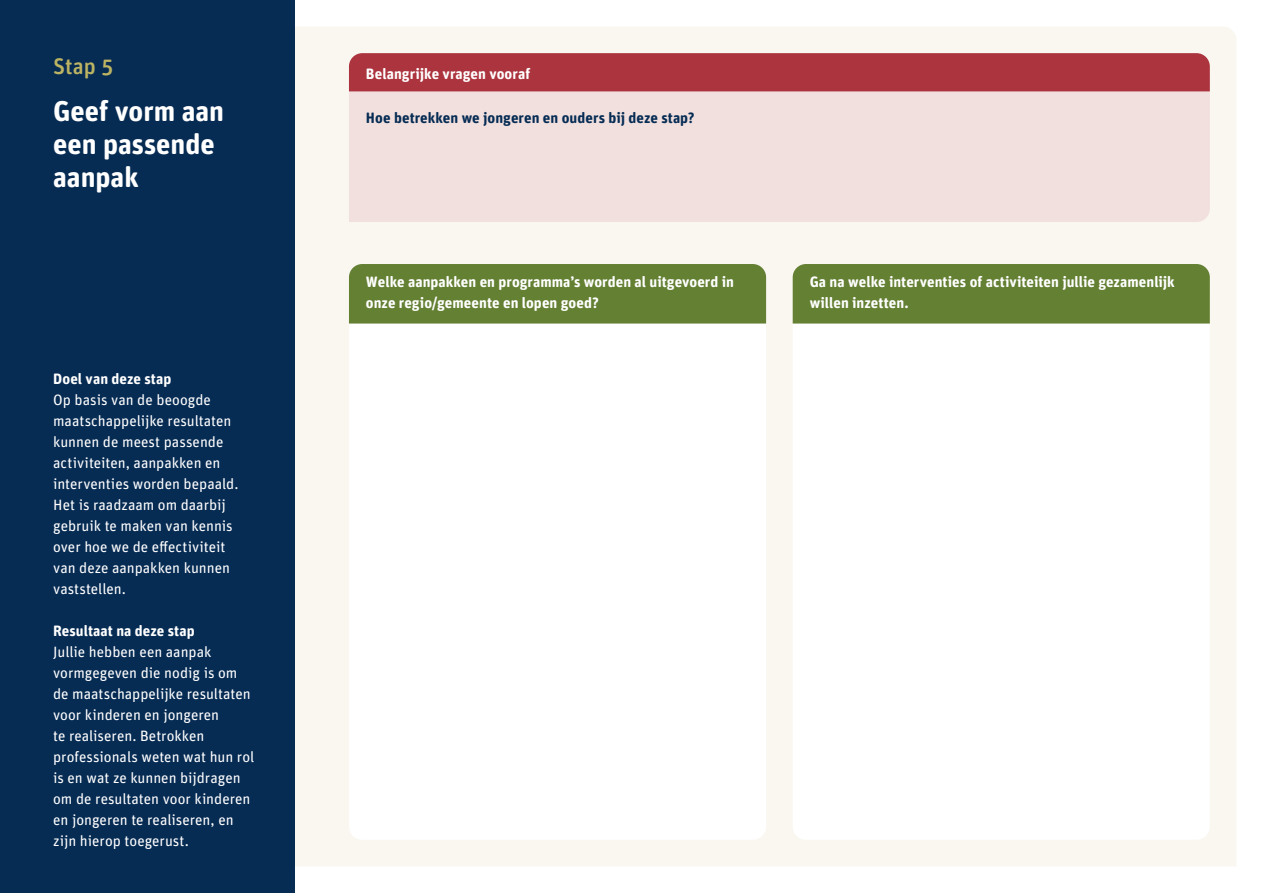
<style>
.page{position:relative;width:1263px;height:893px;background:#fff}
.page>*{position:absolute;margin:0;border:0;box-sizing:border-box;transform-origin:0 0}
.titels{font:700 28.5px/33px "Unit Rounded Pro";color:#fff}
.titels-2{font:500 22.5px "Unit Rounded Pro";color:#bcb462}
.platte_tekst{font:15px/21px "Unit Rounded Pro";color:#fff}
.platte_tekst-2{font:700 15px/21px "Unit Rounded Pro";letter-spacing:.005em;color:#fff}
.platte_tekst-3{font:700 15px "Unit Rounded Pro";letter-spacing:.005em;color:#072c54}
.s1{font-weight:700}
</style>
<div class="page">
<div style="left:295px;top:27px;width:941px;height:839px;background:#f9f7f0"></div>
<div style="left:0;top:0;width:295px;height:893px;background:#072c54"></div>
<div style="left:349px;top:281px;width:417px;height:559px;background:#fff;border-radius:13px"></div>
<div style="left:793px;top:281px;width:417px;height:559px;background:#fff;border-radius:13px"></div>
<div style="left:349px;top:264px;width:417px;height:60px;background:#648033"></div>
<div style="left:793px;top:264px;width:417px;height:60px;background:#648033"></div>
<div style="left:349px;top:91px;width:861px;height:131px;background:#f1e0de"></div>
<div style="left:349px;top:53px;width:861px;height:38px;background:#ab343e"></div>
<p class="titels-2" style="left:53px;top:51px;width:62px">Stap 5</p>
<p class="titels" style="left:53px;top:93px;width:173px">Geef vorm aan een passende aanpak</p>
<p class="platte_tekst" style="left:53px;top:367px;width:187px"><span class="s1">Doel van deze stap<br></span>Op basis van de beoogde maatschappelijke resultaten kunnen de meest passende activiteiten, aanpakken en interventies worden bepaald.<br>Het is raadzaam om daarbij gebruik te maken van kennis over hoe we de effectiviteit van deze aanpakken kunnen vaststellen.</p>
<p class="platte_tekst" style="left:53px;top:619px;width:203px"><span class="s1">Resultaat na deze stap<br></span>Jullie hebben een aanpak vormgegeven die nodig is om de maatschappelijke resultaten voor kinderen en jongeren<br>te realiseren. Betrokken professionals weten wat hun rol is en wat ze kunnen bijdragen om de resultaten voor kinderen en jongeren te realiseren, en zijn hierop toegerust.</p>
<p class="platte_tekst-2" style="left:366px;top:62px;width:166px">Belangrijke vragen vooraf</p>
<p class="platte_tekst-3" style="left:366px;top:107px;width:330px">Hoe betrekken we jongeren en ouders bij deze stap?</p>
<p class="platte_tekst-2" style="left:366px;top:271px;width:370px">Welke aanpakken en programma’s worden al uitgevoerd in onze regio/gemeente en lopen goed?</p>
<p class="platte_tekst-2" style="left:810px;top:271px;width:367px">Ga na welke interventies of activiteiten jullie gezamenlijk willen inzetten.</p>
</div>
